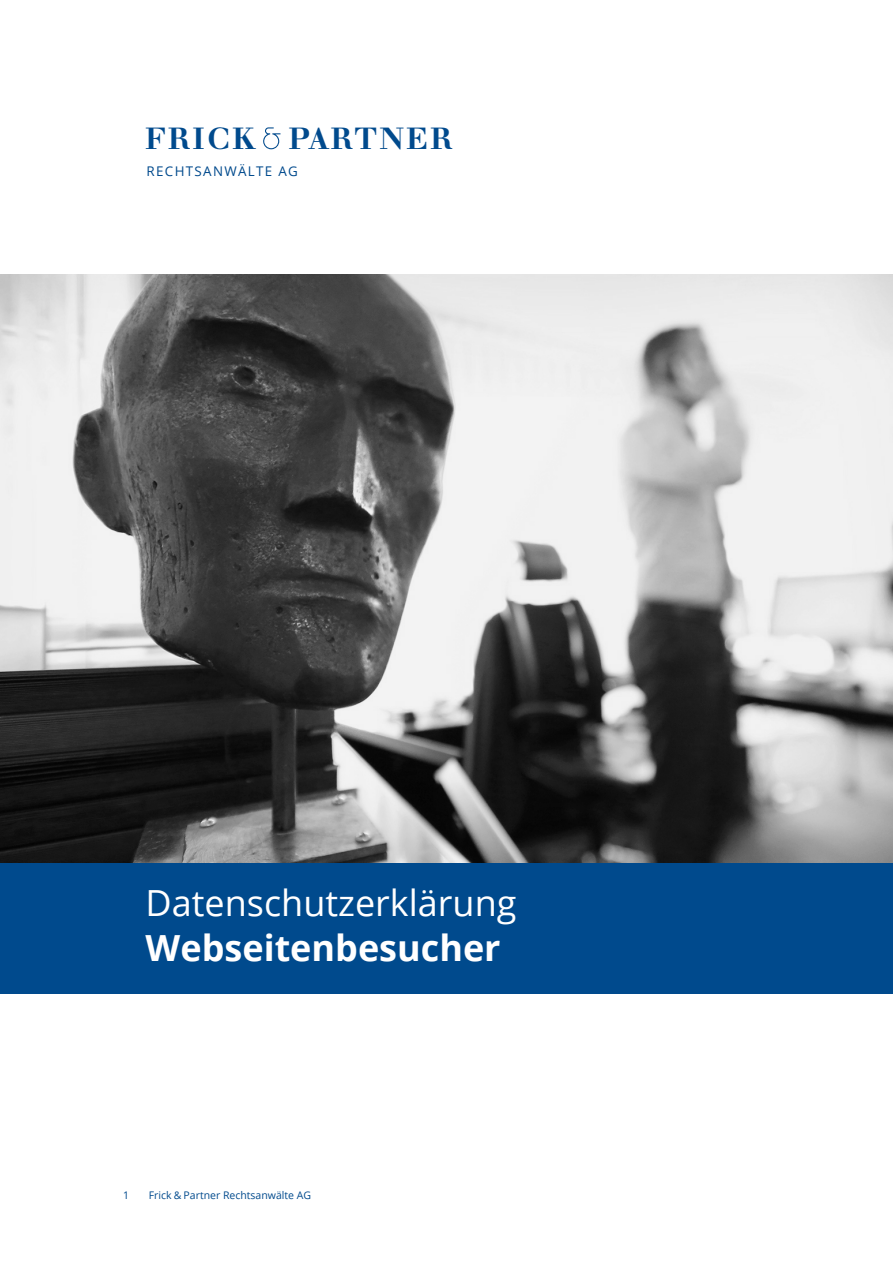
<style>
.page{position:relative;width:893px;height:1263px;background:#fff}
.page>*{position:absolute;margin:0;border:0;box-sizing:border-box;transform-origin:0 0}
.t1{font:36px "Open Sans";color:#fff}
.t2{font:700 36px "Open Sans";color:#fff}
.t3{font:700 29.85px "Walbaum";letter-spacing:.075em;color:#004a8d}
.t4{font:13.35px "Open Sans";letter-spacing:.1em;color:#004a8d}
.t5{font:10.5px "Open Sans";color:#004a8d}
</style>
<div class="page">
<svg style="left:263px;top:127px;width:17px;height:22px"></svg>
<img style="left:0;top:275px;width:893px;height:588px">
<div style="left:0;top:863px;width:893px;height:130px;background:#004a8d"></div>
<h2 class="t3" style="left:145px;top:120px;width:309px">FRICK PARTNER</h2>
<p class="t4" style="left:147px;top:162px;width:153px">RECHTSANWÄLTE AG</p>
<h1 class="t1" style="left:146px;top:878px;width:372px">Datenschutzerklärung</h1>
<h1 class="t2" style="left:146px;top:922px;width:356px">Webseitenbesucher</h1>
<p class="t5" style="left:123px;top:1188px;width:8px">1</p>
<p class="t5" style="left:149px;top:1188px;width:164px">Frick &amp; Partner Rechtsanwälte AG</p>
</div>
